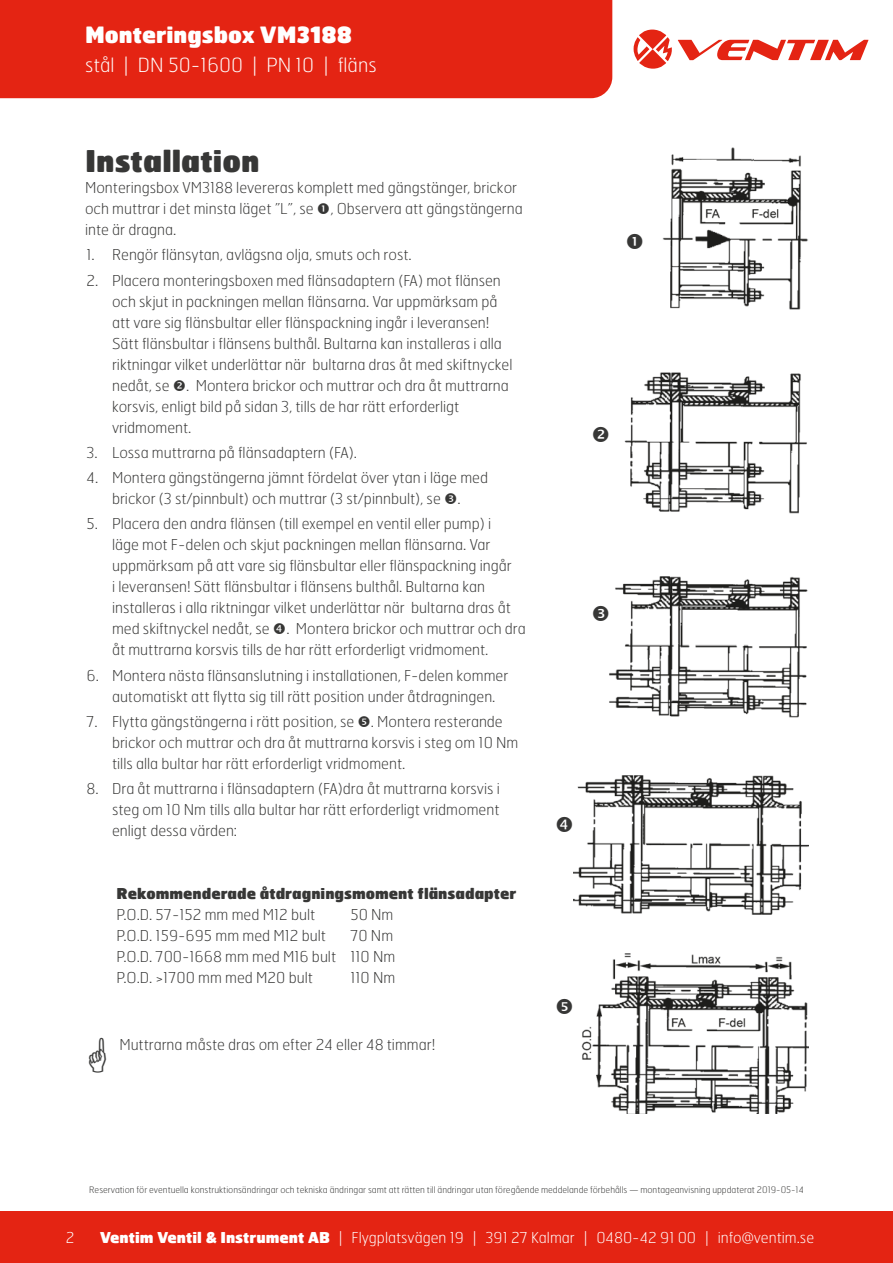
<style>
.page{position:relative;width:893px;height:1263px;background:#fff}
.page>*{position:absolute;margin:0;border:0;box-sizing:border-box;transform-origin:0 0}
.t1{font:900 30px "Hermes FB";color:#373736}
.t2{font:900 22.5px "Hermes FB";color:#fff}
.t3{font:100 19.5px "Hermes FB";color:#fff}
.t4{font:100 15px/21px "Hermes FB";color:#373736}
.t5{font:100 15px "Hermes FB";color:#fff}
.t6{font:900 15px "Hermes FB";color:#373736}
.t7{font:100 9px "Hermes FB";color:#373736}
.s1{font-weight:900}
</style>
<div class="page">
<div style="left:0;top:1212px;width:893px;height:51px;background:#e42413"></div>
<div style="left:0;top:0;width:612px;height:98px;background:#e42413"></div>
<svg style="left:634px;top:30px;width:38px;height:39px"></svg>
<svg style="left:678px;top:40px;width:190px;height:20px"></svg>
<img style="left:574px;top:148px;width:234px;height:965px">
<svg style="left:627px;top:234px;width:15px;height:15px"></svg>
<svg style="left:593px;top:426px;width:15px;height:16px"></svg>
<svg style="left:593px;top:605px;width:15px;height:15px"></svg>
<h2 class="t2" style="left:85px;top:20px;width:269px">Monteringsbox VM3188</h2>
<h3 class="t3" style="left:85px;top:52px;width:293px">stål | DN 50-1600 | PN 10 | fläns</h3>
<h1 class="t1" style="left:85px;top:141px;width:176px">Installation</h1>
<p class="t4" style="left:85px;top:177px;width:439px">Monteringsbox VM3188 levereras komplett med gängstänger, brickor och muttrar i det minsta läget ”L”, se , Observera att gängstängerna inte är dragna.</p>
<p class="t4" style="left:87px;top:244px;width:327px">1. Rengör flänsytan, avlägsna olja, smuts och rost.</p>
<p class="t4" style="left:112px;top:269px;width:402px;text-indent:-26px">2. Placera monteringsboxen med flänsadaptern (FA) mot flänsen och skjut in packningen mellan flänsarna. Var uppmärksam på att vare sig flänsbultar eller flänspackning ingår i leveransen!<br>Sätt flänsbultar i flänsens bulthål. Bultarna kan installeras i alla riktningar vilket underlättar när bultarna dras åt med skiftnyckel nedåt, se . Montera brickor och muttrar och dra åt muttrarna korsvis, enligt bild på sidan 3, tills de har rätt erforderligt vridmoment.</p>
<p class="t4" style="left:87px;top:441px;width:272px">3. Lossa muttrarna på flänsadaptern (FA).</p>
<p class="t4" style="left:87px;top:467px;width:403px;text-align:center">4. Montera gängstängerna jämnt fördelat över ytan i läge med brickor (3 st/pinnbult) och muttrar (3 st/pinnbult), se .</p>
<p class="t4" style="left:112px;top:513px;width:415px;text-indent:-26px">5. Placera den andra flänsen (till exempel en ventil eller pump) i<br>läge mot F-delen och skjut packningen mellan flänsarna. Var uppmärksam på att vare sig flänsbultar eller flänspackning ingår<br>i leveransen! Sätt flänsbultar i flänsens bulthål. Bultarna kan installeras i alla riktningar vilket underlättar när bultarna dras åt med skiftnyckel nedåt, se . Montera brickor och muttrar och dra åt muttrarna korsvis tills de har rätt erforderligt vridmoment.</p>
<p class="t4" style="left:112px;top:664px;width:398px;text-indent:-26px">6. Montera nästa flänsanslutning i installationen, F-delen kommer automatiskt att flytta sig till rätt position under åtdragningen.</p>
<p class="t4" style="left:112px;top:710px;width:408px;text-indent:-26px">7. Flytta gängstängerna i rätt position, se . Montera resterande brickor och muttrar och dra åt muttrarna korsvis i steg om 10 Nm tills alla bultar har rätt erforderligt vridmoment.</p>
<p class="t4" style="left:112px;top:778px;width:389px;text-align:justify;text-indent:-26px">8. Dra åt muttrarna i flänsadaptern (FA)dra åt muttrarna korsvis i steg om 10 Nm tills alla bultar har rätt erforderligt vridmoment enligt dessa värden:</p>
<p class="t6" style="left:117px;top:884px;width:401px">Rekommenderade åtdragningsmoment flänsadapter</p>
<p class="t4" style="left:117px;top:904px;width:200px">P.O.D. 57-152 mm med M12 bult</p>
<p class="t4" style="left:350px;top:904px;width:45px">50 Nm</p>
<p class="t4" style="left:117px;top:925px;width:211px">P.O.D. 159-695 mm med M12 bult</p>
<p class="t4" style="left:117px;top:925px;width:280px;text-indent:234px">70 Nm<br>P.O.D. 700-1668 mm med M16 bult 110 Nm<br>P.O.D. &gt;1700 mm med M20 bult</p>
<p class="t4" style="left:350px;top:967px;width:46px">110 Nm</p>
<p class="t4" style="left:119px;top:1033px;width:317px">Muttrarna måste dras om efter 24 eller 48 timmar!</p>
<p class="t5" style="left:66px;top:1228px;width:10px">2</p>
<p class="t7" style="left:89px;top:1184px;width:716px">Reservation för eventuella konstruktionsändringar och tekniska ändringar samt att rätten till ändringar utan föregående meddelande förbehålls — montageanvisning uppdaterat 2019-05-14</p>
<p class="t5" style="left:100px;top:1228px;width:716px"><span class="s1">Ventim Ventil &amp; Instrument AB</span> | Flygplatsvägen 19 | 391 27 Kalmar | 0480-42 91 00 | info@ventim.se</p>
</div>
